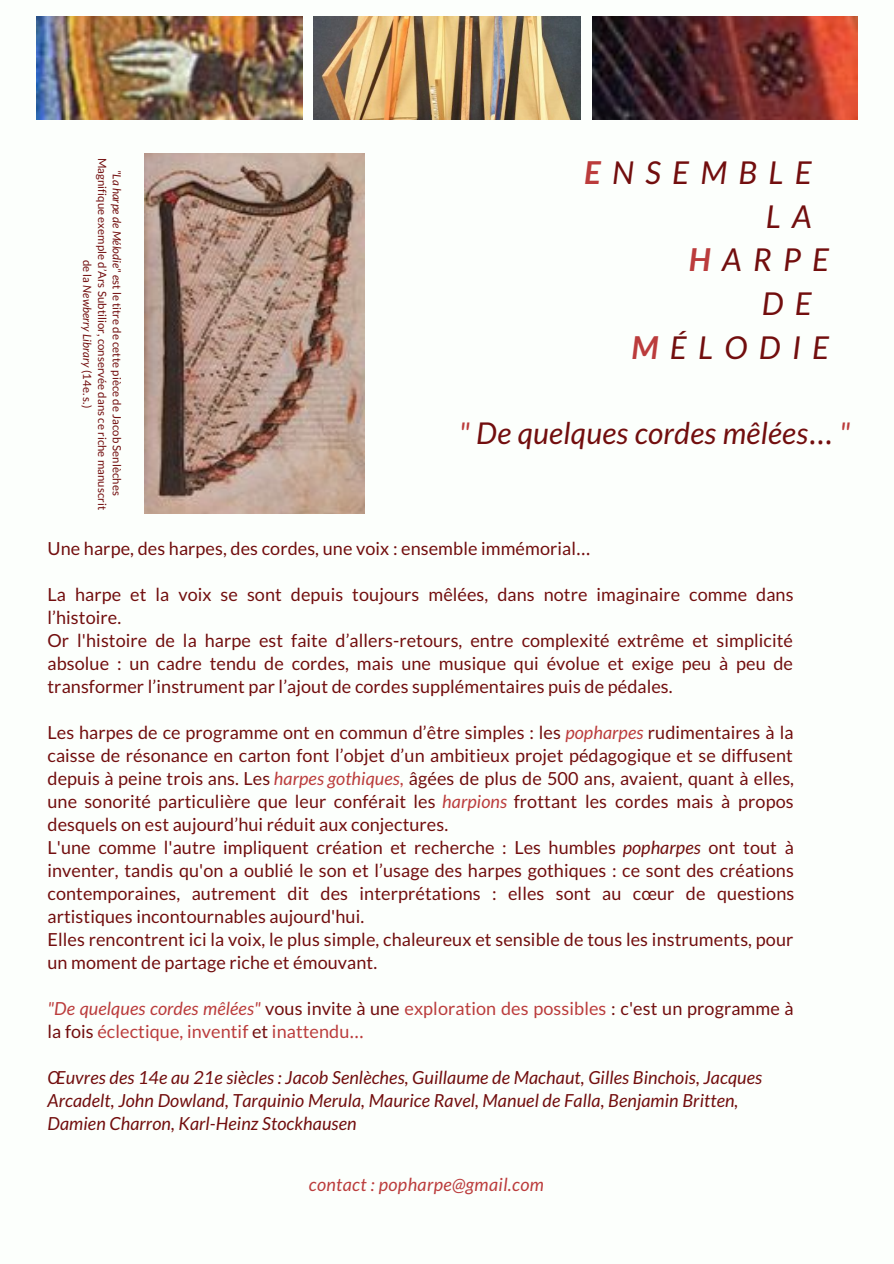
<style>
.page{position:relative;width:894px;height:1264px;background:#fff}
.page>*{position:absolute;margin:0;border:0;box-sizing:border-box;transform-origin:0 0}
.t1{font:italic 31.5px "Lato";letter-spacing:.36em;color:#720e0e}
.t2{font:italic 30px "Lato";letter-spacing:.01em;color:#720e0e}
.t3{font:18px/23px "Lato";letter-spacing:.005em;color:#720e0e}
.t4{font:italic 18px/23px "Lato";letter-spacing:.005em;color:#720e0e}
.t5{font:18px/23px "Lato";letter-spacing:.005em;color:#bb3c3c}
.t6{font:italic 18px "Lato";letter-spacing:.02em;color:#bb3c3c}
.t7{font:11.4px/14.9px "Lato";letter-spacing:.005em;color:#720e0e;text-align:center}
.s1{font-style:italic}
.s2{font-weight:700;color:#bb3c3c}
.s3{color:#bb3c3c}
.s4{font-family:"Noto Sans Gurmukhi";font-style:normal}
.s5{font-family:"Noto Sans Gurmukhi"}
.s6{font-style:italic;color:#bb3c3c}
.s7{color:#720e0e}
</style>
<div class="page">
<img style="left:144px;top:153px;width:220px;height:360px">
<img style="left:36px;top:17px;width:266px;height:102px">
<img style="left:313px;top:17px;width:267px;height:102px">
<img style="left:592px;top:17px;width:265px;height:102px">
<p class="t7" style="left:125px;top:158px;width:353px;rotate:90deg"><span class="s1">"La harpe de Mélodie" e</span>st le titre de cette pièce de Jacob Senlèches<br>Magnifique exemple d’Ars Subtilior, conservée dans ce riche manuscrit de la <span class="s1">Newberry Library</span> (14e. s.)</p>
<h1 class="t1" style="left:584px;top:153px;width:229px"><span class="s2">E</span>NSEMBLE</h1>
<h1 class="t1" style="left:765px;top:196px;width:47px">L A</h1>
<h1 class="t1" style="left:688px;top:240px;width:142px"><span class="s2">H</span>ARPE</h1>
<h1 class="t1" style="left:761px;top:284px;width:51px">D E</h1>
<h1 class="t1" style="left:631px;top:328px;width:199px"><span class="s2">M</span>ÉLODIE</h1>
<h2 class="t2" style="left:458px;top:414px;width:393px"><span class="s3">"</span> De quelques cordes mêlées<span class="s4">…</span> <span class="s3">"</span></h2>
<p class="t3" style="left:47px;top:536px;width:544px">Une harpe, des harpes, des cordes, une voix : ensemble immémorial<span class="s5">…</span></p>
<p class="t3" style="left:47px;top:582px;width:747px">La harpe et la voix se sont depuis toujours mêlées, dans notre imaginaire comme dans l’histoire.<br>Or l'histoire de la harpe est faite d’allers-retours, entre complexité extrême et simplicité absolue : un cadre tendu de cordes, mais une musique qui évolue et exige peu à peu de transformer l’instrument par l’ajout de cordes supplémentaires puis de pédales.</p>
<p class="t3" style="left:47px;top:720px;width:748px">Les harpes de ce programme ont en commun d’être simples : les <span class="s6">popharpes</span> rudimentaires à la caisse de résonance en carton font l’objet d’un ambitieux projet pédagogique et se diffusent depuis à peine trois ans. Les <span class="s6">harpes gothiques</span><span class="s3">,</span> âgées de plus de 500 ans, avaient, quant à elles, une sonorité particulière que leur conférait les <span class="s6">harpions</span> frottant les cordes mais à propos desquels on est aujourd’hui réduit aux conjectures.<br>L'une comme l'autre impliquent création et recherche : Les humbles <span class="s1">popharpes</span> ont tout à inventer, tandis qu'on a oublié le son et l’usage des harpes gothiques : ce sont des créations contemporaines, autrement dit des interprétations : elles sont au cœur de questions artistiques incontournables aujourd'hui.<br>Elles rencontrent ici la voix, le plus simple, chaleureux et sensible de tous les instruments, pour un moment de partage riche et émouvant.</p>
<p class="t5" style="left:47px;top:996px;width:747px"><span class="s1">"De quelques cordes mêlées"</span> <span class="s7">vous invite à une</span> exploration des possibles <span class="s7">: c'est un programme à la fois</span> éclectique, inventif <span class="s7">et</span> inattendu<span class="s5">…</span></p>
<p class="t4" style="left:47px;top:1065px;width:716px">Œuvres des 14e au 21e siècles : Jacob Senlèches, Guillaume de Machaut, Gilles Binchois, Jacques<br>Arcadelt, John Dowland, Tarquinio Merula, Maurice Ravel, Manuel de Falla, Benjamin Britten,<br>Damien Charron, Karl-Heinz Stockhausen</p>
<p class="t6" style="left:309px;top:1173px;width:236px">contact : popharpe@gmail.com</p>
</div>
